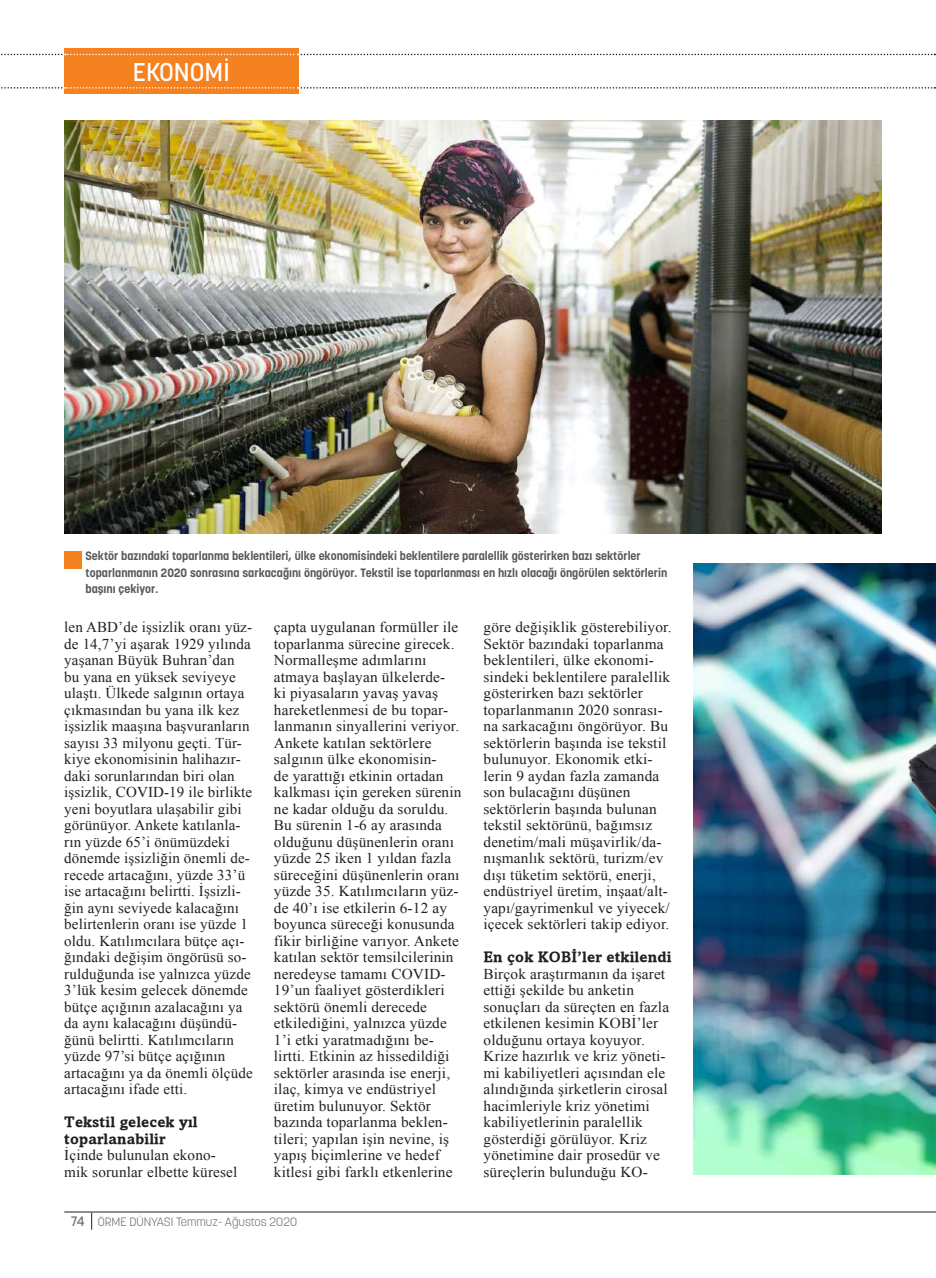
<style>
.page{position:relative;width:936px;height:1278px;background:#fff}
.page>*{position:absolute;margin:0;border:0;box-sizing:border-box;transform-origin:0 0}
.t1{font:500 25.5px "Korolev";color:#fff}
.t2{font:15px/16.5px "Times New Roman";letter-spacing:.01em;color:#231f20}
.t3{font:15px/16.5px "Amasis MT Bold";letter-spacing:.01em;color:#231f20}
.t4{font:700 12px/16.5px "Korolev";color:#57585a}
.t5{font:300 12px "Korolev";color:#6c6d70}
.s1{font-weight:500;font-size:13.5px}
</style>
<div class="page">
<hr style="left:64px;top:1211px;width:871px;height:1px;background:#231f20">
<div style="left:64px;top:48px;width:234px;height:46px;background:#f58220"></div>
<svg style="left:1px;top:54px;width:933px;height:1px"></svg>
<svg style="left:1px;top:87px;width:933px;height:2px"></svg>
<svg style="left:91px;top:1212px;width:1px;height:17px"></svg>
<img style="left:693px;top:563px;width:242px;height:611px">
<img style="left:64px;top:120px;width:817px;height:413px">
<div style="left:64px;top:551px;width:17px;height:17px;background:#f58220"></div>
<h1 class="t1" style="left:133px;top:55px;width:98px">EKONOMİ</h1>
<p class="t4" style="left:85px;top:547px;width:583px">Sektör bazındaki toparlanma beklentileri, ülke ekonomisindeki beklentilere paralellik gösterirken bazı sektörler toparlanmanın 2020 sonrasına sarkacağını öngörüyor. Tekstil ise toparlanması en hızlı olacağı öngörülen sektörlerin başını çekiyor.</p>
<p class="t2" style="left:64px;top:618px;width:190px">len ABD’de işsizlik oranı yüz&shy;de 14,7’yi aşarak 1929 yılında yaşanan Büyük Buhran’dan bu yana en yüksek seviyeye ulaştı. Ülkede salgının ortaya çıkmasından bu yana ilk kez işsizlik maaşına başvuranların sayısı 33 milyonu geçti. Tür&shy;kiye ekonomisinin halihazır&shy;daki sorunlarından biri olan işsizlik, COVID-19 ile birlikte yeni boyutlara ulaşabilir gibi görünüyor. Ankete katılanla&shy;rın yüzde 65’i önümüzdeki dönemde işsizliğin önemli de&shy;recede artacağını, yüzde 33’ü ise artacağını belirtti. İşsizli&shy;ğin aynı seviyede kalacağını belirtenlerin oranı ise yüzde 1 oldu. Katılımcılara bütçe açı&shy;ğındaki değişim öngörüsü so&shy;rulduğunda ise yalnızca yüzde<br>3’lük kesim gelecek dönemde bütçe açığının azalacağını ya da aynı kalacağını düşündü&shy;ğünü belirtti. Katılımcıların yüzde 97’si bütçe açığının artacağını ya da önemli ölçüde artacağını ifade etti.</p>
<p class="t3" style="left:64px;top:1113px;width:135px">Tekstil gelecek yıl toparlanabilir</p>
<p class="t2" style="left:64px;top:1146px;width:174px">İçinde bulunulan ekono&shy;mik sorunlar elbette küresel</p>
<p class="t2" style="left:274px;top:618px;width:189px">çapta uygulanan formüller ile toparlanma sürecine girecek.<br>Normalleşme adımlarını atmaya başlayan ülkelerde-<br>ki piyasaların yavaş yavaş hareketlenmesi de bu topar&shy;lanmanın sinyallerini veriyor.<br>Ankete katılan sektörlere salgının ülke ekonomisin-<br>de yarattığı etkinin ortadan kalkması için gereken sürenin ne kadar olduğu da soruldu.<br>Bu sürenin 1-6 ay arasında olduğunu düşünenlerin oranı yüzde 25 iken 1 yıldan fazla süreceğini düşünenlerin oranı yüzde 35. Katılımcıların yüz&shy;de 40’ı ise etkilerin 6-12 ay boyunca süreceği konusunda fikir birliğine varıyor. Ankete katılan sektör temsilcilerinin neredeyse tamamı COVID-<br>19’un faaliyet gösterdikleri sektörü önemli derecede etkilediğini, yalnızca yüzde<br>1’i etki yaratmadığını be&shy;lirtti. Etkinin az hissedildiği sektörler arasında ise enerji, ilaç, kimya ve endüstriyel üretim bulunuyor. Sektör bazında toparlanma beklen&shy;tileri; yapılan işin nevine, iş yapış biçimlerine ve hedef kitlesi gibi farklı etkenlerine</p>
<p class="t2" style="left:483px;top:618px;width:189px">göre değişiklik gösterebiliyor.<br>Sektör bazındaki toparlanma beklentileri, ülke ekonomi&shy;sindeki beklentilere paralellik gösterirken bazı sektörler toparlanmanın 2020 sonrası&shy;na sarkacağını öngörüyor. Bu sektörlerin başında ise tekstil bulunuyor. Ekonomik etki&shy;lerin 9 aydan fazla zamanda son bulacağını düşünen sektörlerin başında bulunan tekstil sektörünü, bağımsız denetim/mali müşavirlik/da&shy;nışmanlık sektörü, turizm/ev dışı tüketim sektörü, enerji, endüstriyel üretim, inşaat/alt&shy;yapı/gayrimenkul ve yiyecek/ içecek sektörleri takip ediyor.</p>
<p class="t3" style="left:483px;top:948px;width:189px">En çok KOBİ’ler etkilendi</p>
<p class="t2" style="left:483px;top:965px;width:187px">Birçok araştırmanın da işaret ettiği şekilde bu anketin sonuçları da süreçten en fazla etkilenen kesimin KOBİ’ler olduğunu ortaya koyuyor.<br>Krize hazırlık ve kriz yöneti&shy;mi kabiliyetleri açısından ele alındığında şirketlerin cirosal hacimleriyle kriz yönetimi kabiliyetlerinin paralellik gösterdiği görülüyor. Kriz yönetimine dair prosedür ve süreçlerin bulunduğu KO-</p>
<p class="t5" style="left:71px;top:1214px;width:228px"><span class="s1">74</span> ÖRME DÜNYASI Temmuz- Ağustos 2020</p>
</div>
